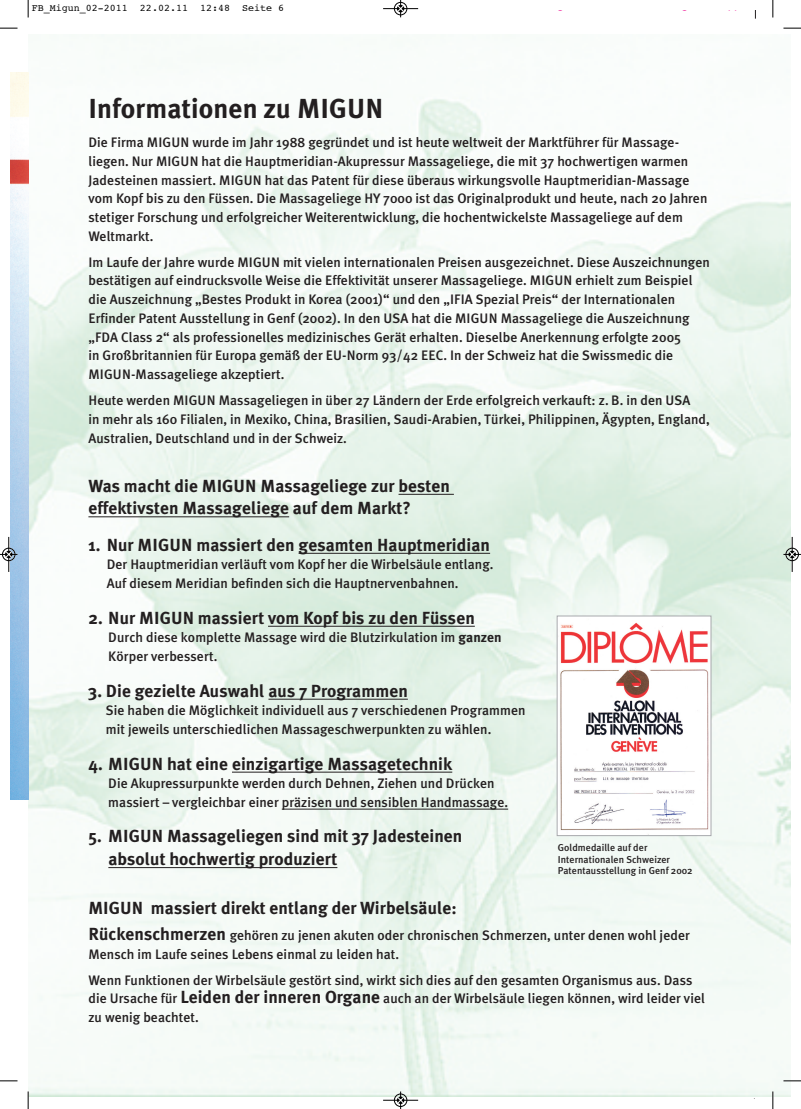
<style>
.page{position:relative;width:801px;height:1109px;background:#fff}
.page>*{position:absolute;margin:0;border:0;box-sizing:border-box;transform-origin:0 0}
.t1{font:700 27.5px "Meta Plus";letter-spacing:.005em;color:#231f20}
.t2{font:700 17.5px/22.5px "Meta Plus";letter-spacing:.005em;color:#231f20}
.t3{font:500 13.75px/18.8px "Meta Plus";letter-spacing:.005em;color:#231f20}
.t4{font:11.25px "Geneva";color:#ed028c}
.t5{font:500 10px/11.2px "Meta Plus";letter-spacing:.005em;color:#231f20}
.t6{font:10px "Courier";color:#000}
.s1{font-weight:700}
.s2{font-weight:700;font-size:17.5px}
</style>
<div class="page">
<img style="left:28px;top:34px;width:762px;height:1063px">
<img style="left:10px;top:73px;width:18px;height:727px">
<hr style="left:398px;top:494px;width:56px;height:1px;background:#231f20">
<hr style="left:88px;top:516px;width:201px;height:1px;background:#231f20">
<hr style="left:298px;top:553px;width:192px;height:1px;background:#231f20">
<hr style="left:268px;top:626px;width:206px;height:1px;background:#231f20">
<hr style="left:268px;top:699px;width:140px;height:1px;background:#231f20">
<hr style="left:232px;top:772px;width:220px;height:1px;background:#231f20">
<hr style="left:282px;top:809px;width:226px;height:1px;background:#231f20">
<hr style="left:108px;top:867px;width:229px;height:1px;background:#231f20">
<img style="left:558px;top:618px;width:151px;height:216px">
<div style="left:556px;top:615px;width:155px;height:221px;border:1px solid #a8a9ad"></div>
<svg style="left:28px;top:0;width:1px;height:18px"></svg>
<svg style="left:0;top:28px;width:18px;height:1px"></svg>
<svg style="left:772px;top:0;width:1px;height:18px"></svg>
<svg style="left:783px;top:28px;width:17px;height:1px"></svg>
<svg style="left:28px;top:1091px;width:1px;height:18px"></svg>
<svg style="left:0;top:1080px;width:18px;height:1px"></svg>
<svg style="left:772px;top:1091px;width:1px;height:18px"></svg>
<svg style="left:783px;top:1080px;width:17px;height:1px"></svg>
<hr style="left:383px;top:8px;width:35px;height:1px;background:#000">
<div style="left:394px;top:2px;width:13px;height:13px;border:1px solid #000;border-radius:50%"></div>
<div style="left:397px;top:5px;width:7px;height:7px;background:#000;border-radius:50%"></div>
<svg style="left:397px;top:0;width:6px;height:17px"></svg>
<div style="left:394px;top:1093px;width:13px;height:14px;border:1px solid #fff;border-radius:50%"></div>
<hr style="left:383px;top:1100px;width:35px;height:1px;background:#000">
<div style="left:394px;top:1093px;width:13px;height:13px;border:1px solid #000;border-radius:50%"></div>
<svg style="left:397px;top:1091px;width:6px;height:18px"></svg>
<hr style="left:9px;top:537px;width:1px;height:35px;background:#000">
<div style="left:2px;top:548px;width:13px;height:13px;border:1px solid #000;border-radius:50%"></div>
<svg style="left:0;top:551px;width:18px;height:6px"></svg>
<hr style="left:791px;top:537px;width:1px;height:35px;background:#000">
<div style="left:785px;top:548px;width:13px;height:13px;border:1px solid #000;border-radius:50%"></div>
<svg style="left:783px;top:551px;width:17px;height:6px"></svg>
<p class="t6" style="left:32px;top:4px;width:254px">FB_Migun_02-2011 22.02.11 12:48 Seite 6</p>
<p class="t4" style="left:557px;top:-3px;width:8px">g</p>
<p class="t4" style="left:681px;top:-3px;width:8px">g</p>
<h1 class="t1" style="left:88px;top:92px;width:296px">Informationen zu MIGUN</h1>
<p class="t3" style="left:88px;top:133px;width:620px">Die Firma MIGUN wurde im Jahr 1988 gegründet und ist heute weltweit der Marktführer für Massage&shy;liegen. Nur MIGUN hat die Hauptmeridian-Akupressur Massageliege, die mit 37 hochwertigen warmen Jadesteinen massiert. MIGUN hat das Patent für diese überaus wirkungsvolle Hauptmeridian-Massage vom Kopf bis zu den Füssen. Die Massageliege HY 7000 ist das Originalprodukt und heute, nach 20 Jahren stetiger Forschung und erfolgreicher Weiterentwicklung, die hochentwickelste Massageliege auf dem Weltmarkt.</p>
<p class="t3" style="left:88px;top:252px;width:622px">Im Laufe der Jahre wurde MIGUN mit vielen internationalen Preisen ausgezeichnet. Diese Auszeichnungen bestätigen auf eindrucksvolle Weise die Effektivität unserer Massageliege. MIGUN erhielt zum Beispiel die Auszeichnung „Bestes Produkt in Korea (2001)“ und den „IFIA Spezial Preis“ der Internationalen Erfinder Patent Ausstellung in Genf (2002). In den USA hat die MIGUN Massageliege die Auszeichnung „FDA Class 2“ als professionelles medizinisches Gerät erhalten. Dieselbe Anerkennung erfolgte 2005<br>in Großbritannien für Europa gemäß der EU-Norm 93/42 EEC. In der Schweiz hat die Swissmedic die MIGUN-Massageliege akzeptiert.</p>
<p class="t3" style="left:88px;top:391px;width:623px">Heute werden MIGUN Massageliegen in über 27 Ländern der Erde erfolgreich verkauft: z. B. in den USA<br>in mehr als 160 Filialen, in Mexiko, China, Brasilien, Saudi-Arabien, Türkei, Philippinen, Ägypten, England,<br>Australien, Deutschland und in der Schweiz.</p>
<p class="t2" style="left:88px;top:474px;width:363px">Was macht die MIGUN Massageliege zur besten effektivsten Massageliege auf dem Markt?</p>
<p class="t2" style="left:88px;top:533px;width:403px">1. Nur MIGUN massiert den gesamten Hauptmeridian</p>
<p class="t3" style="left:107px;top:555px;width:388px">Der Hauptmeridian verläuft vom Kopf her die Wirbelsäule entlang.<br>Auf diesem Meridian befinden sich die Hauptnervenbahnen.</p>
<p class="t2" style="left:88px;top:606px;width:388px">2. Nur MIGUN massiert vom Kopf bis zu den Füssen</p>
<p class="t3" style="left:108px;top:628px;width:395px">Durch diese komplette Massage wird die Blutzirkulation im <span class="s1">ganzen<br></span>Körper verbessert.</p>
<p class="t2" style="left:88px;top:679px;width:321px">3. Die gezielte Auswahl aus 7 Programmen</p>
<p class="t3" style="left:106px;top:701px;width:421px">Sie haben die Möglichkeit individuell aus 7 verschiedenen Programmen mit jeweils unterschiedlichen Massageschwerpunkten zu wählen.</p>
<p class="t2" style="left:88px;top:752px;width:365px">4. MIGUN hat eine einzigartige Massagetechnik</p>
<p class="t3" style="left:108px;top:774px;width:401px">Die Akupressurpunkte werden durch Dehnen, Ziehen und Drücken massiert – vergleichbar einer präzisen und sensiblen Handmassage.</p>
<p class="t2" style="left:108px;top:825px;width:355px;text-indent:-20px">5. MIGUN Massageliegen sind mit 37 Jadesteinen absolut hochwertig produziert</p>
<p class="t2" style="left:88px;top:897px;width:370px">MIGUN massiert direkt entlang der Wirbelsäule:</p>
<p class="t3" style="left:88px;top:926px;width:602px"><span class="s2">Rückenschmerzen</span> gehören zu jenen akuten oder chronischen Schmerzen, unter denen wohl jeder<br>Mensch im Laufe seines Lebens einmal zu leiden hat.</p>
<p class="t3" style="left:88px;top:970px;width:618px">Wenn Funktionen der Wirbelsäule gestört sind, wirkt sich dies auf den gesamten Organismus aus. Dass die Ursache für <span class="s2">Leiden der inneren Organe</span> auch an der Wirbelsäule liegen können, wird leider viel zu wenig beachtet.</p>
<p class="t5" style="left:557px;top:842px;width:136px">Goldmedaille auf der<br>Internationalen Schweizer<br>Patentausstellung in Genf 2002</p>
</div>
